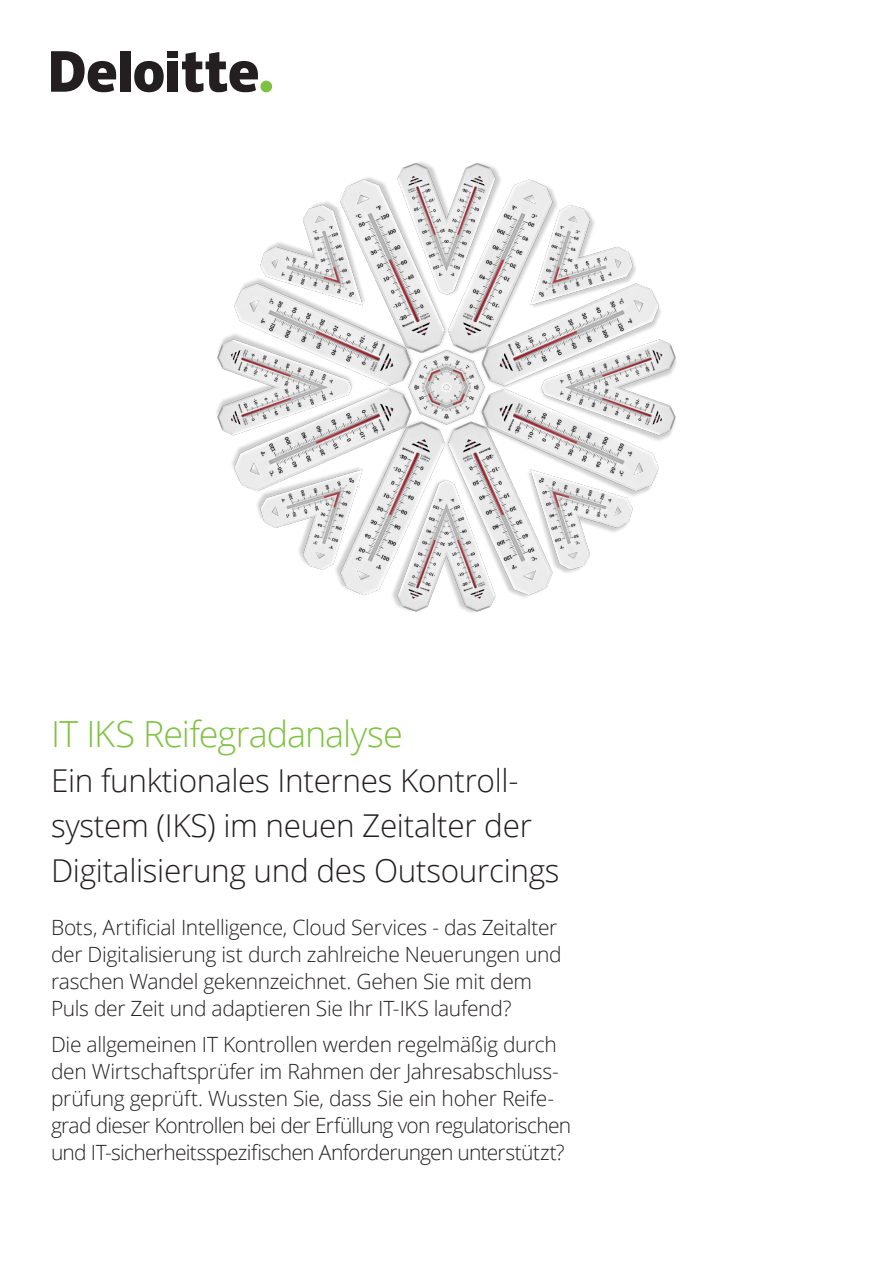
<style>
.page{position:relative;width:893px;height:1263px;background:#fff}
.page>*{position:absolute;margin:0;border:0;box-sizing:border-box;transform-origin:0 0}
.Cover_headline_bold{font:300 36px "Open Sans";letter-spacing:-.03em;color:#7fc241}
.Story_heading_light{font:300 31.5px/45px "Open Sans";letter-spacing:-.01em;color:#231f20}
.Introduction__14_18p{font:300 21px/27px "Open Sans";letter-spacing:-.02em;color:#231f20}
</style>
<div class="page">
<div style="left:260px;top:81px;width:12px;height:11px;background:#7fc241;border-radius:50%"></div>
<div style="left:120px;top:51px;width:10px;height:41px;background:#231f20"></div>
<svg style="left:134px;top:61px;width:30px;height:31px"></svg>
<div style="left:168px;top:61px;width:10px;height:31px;background:#231f20"></div>
<div style="left:168px;top:51px;width:10px;height:7px;background:#231f20"></div>
<svg style="left:182px;top:52px;width:76px;height:40px"></svg>
<svg style="left:51px;top:51px;width:65px;height:41px"></svg>
<img style="left:208px;top:155px;width:477px;height:476px;border-radius:238px">
<p class="Cover_headline_bold" style="left:51px;top:709px;width:353px">IT IKS Reifegradanalyse</p>
<p class="Story_heading_light" style="left:51px;top:757px;width:510px">Ein funktionales Internes Kontroll&shy;system (IKS) im neuen Zeitalter der<br>Digitalisierung und des Outsourcings</p>
<p class="Introduction__14_18p" style="left:51px;top:913px;width:512px">Bots, Artificial Intelligence, Cloud Services - das Zeitalter der Digitalisierung ist durch zahlreiche Neuerungen und raschen Wandel gekennzeichnet. Gehen Sie mit dem Puls der Zeit und adaptieren Sie Ihr IT-IKS laufend?</p>
<p class="Introduction__14_18p" style="left:51px;top:1030px;width:522px">Die allgemeinen IT Kontrollen werden regelmäßig durch den Wirtschaftsprüfer im Rahmen der Jahresabschluss-- prüfung geprüft. Wussten Sie, dass Sie ein hoher Reife-- grad dieser Kontrollen bei der Erfüllung von regulatorischen und IT-sicherheitsspezifischen Anforderungen unterstützt?</p>
</div>
